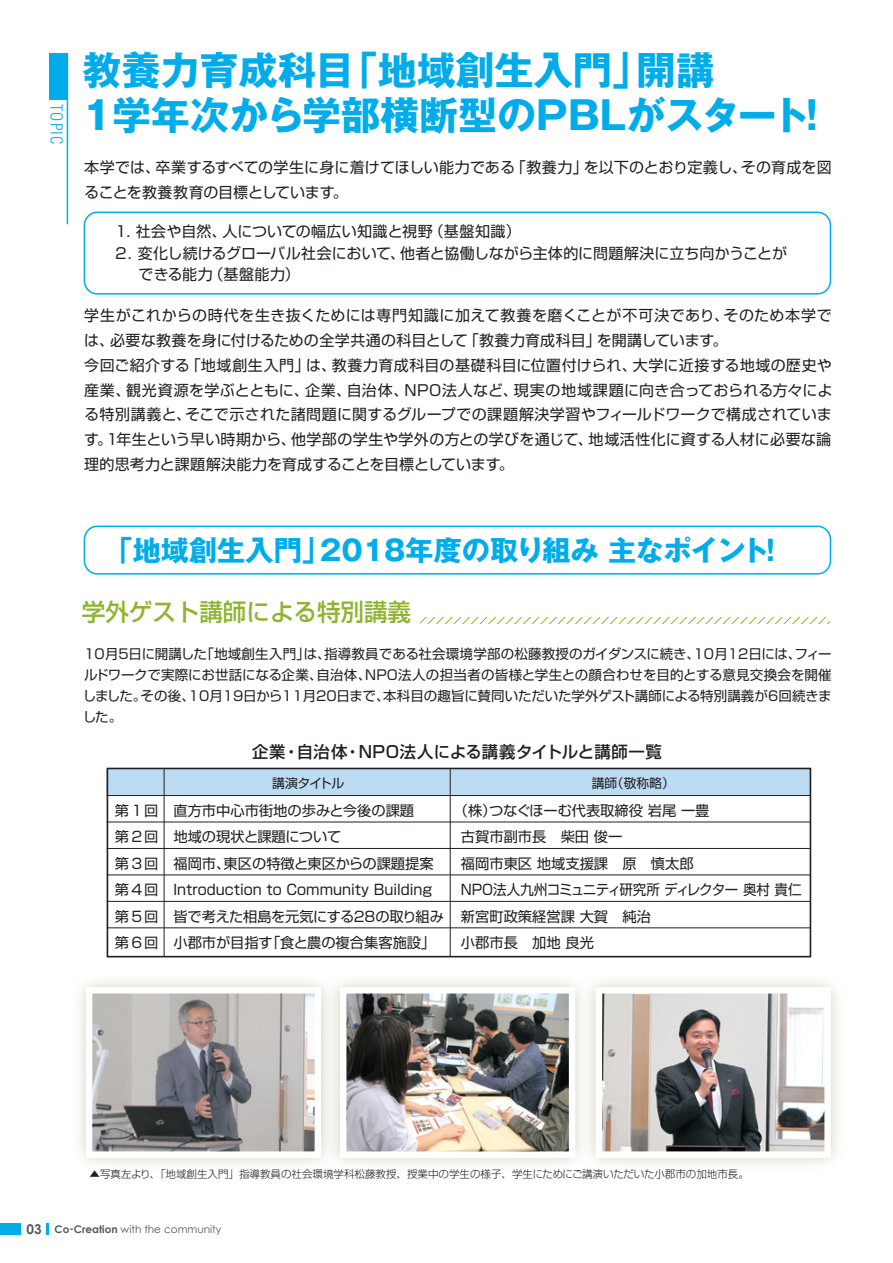
<style>
.page{position:relative;width:893px;height:1263px;background:#fff}
.page>*{position:absolute;margin:0;border:0;box-sizing:border-box;transform-origin:0 0}
.t1{font:700 39px/45px "Gothic MB101 Pro";color:#00acea}
.t2{font:700 28.2px "Gothic MB101 Pro";color:#00acea}
.t3{font:500 24px "Shin Go Pro";color:#8fb431}
.t4{font:300 condensed 16.5px "Univers";letter-spacing:.07em;color:#00acea}
.t5{font:500 16.35px "Shin Go Pro";letter-spacing:.025em;color:#231f20}
.t6{font:15px/24.8px "Shin Go Pro";letter-spacing:.01em;color:#231f20}
.t7{font:14.25px/26.4px "Shin Go Pro";color:#231f20}
.t8{font:13.5px/21px "Shin Go Pro";letter-spacing:-.01em;color:#231f20;text-align:justify}
.t9{font:12.9px "Shin Go Pro";letter-spacing:-.015em;color:#231f20}
.t10{font:300 10.5px "Shin Go Pro";color:#231f20}
.t11{font:10.5px "Century Gothic";color:#57585a}
.s1{font-weight:700;font-size:13.5px}
.s2{font-weight:700}
</style>
<div class="page">
<img style="left:287px;top:934px;width:340px;height:235px">
<div style="left:107px;top:768px;width:703px;height:27px;background:#bcdcf3"></div>
<div style="left:0;top:1223px;width:20px;height:11px;background:#00acea"></div>
<svg style="left:46px;top:1223px;width:3px;height:11px"></svg>
<div style="left:49px;top:53px;width:19px;height:47px;background:#00acea"></div>
<hr style="left:67px;top:54px;width:1px;height:170px;background:#00acea">
<img style="left:93px;top:994px;width:221px;height:157px">
<div style="left:86px;top:987px;width:235px;height:171px;border:6px solid #fff"></div>
<img style="left:347px;top:994px;width:221px;height:157px">
<div style="left:340px;top:987px;width:235px;height:171px;border:6px solid #fff"></div>
<img style="left:603px;top:994px;width:221px;height:157px">
<div style="left:596px;top:987px;width:235px;height:171px;border:6px solid #fff"></div>
<div style="left:84px;top:212px;width:747px;height:83px;border:2px solid #00aeef;border-radius:13px"></div>
<div style="left:84px;top:525px;width:747px;height:50px;border:2px solid #00aeef;border-radius:13px"></div>
<div style="left:107px;top:768px;width:704px;height:189px;border:2px solid #231f20"></div>
<hr style="left:107px;top:795px;width:703px;height:1px;background:#231f20">
<hr style="left:107px;top:822px;width:703px;height:1px;background:#231f20">
<hr style="left:107px;top:848px;width:703px;height:1px;background:#231f20">
<hr style="left:107px;top:875px;width:703px;height:1px;background:#231f20">
<hr style="left:107px;top:901px;width:703px;height:1px;background:#231f20">
<hr style="left:107px;top:927px;width:703px;height:1px;background:#231f20">
<hr style="left:164px;top:769px;width:1px;height:188px;background:#231f20">
<hr style="left:450px;top:769px;width:1px;height:188px;background:#231f20">
<svg style="left:420px;top:618px;width:409px;height:6px"></svg>
<p class="t4" style="left:66px;top:104px;width:42px;rotate:90deg">TOPIC</p>
<h1 class="t1" style="left:83px;top:43px;width:750px">教養力育成科目「地域創生入門」開講<br>1学年次から学部横断型のPBLがスタート！</h1>
<p class="t6" style="left:84px;top:153px;width:749px">本学では、卒業するすべての学生に身に着けてほしい能力である「教養力」を以下のとおり定義し、その育成を図ることを教養教育の目標としています。</p>
<p class="t6" style="left:114px;top:218px;width:675px;line-height:21.9px">１．社会や自然、人についての幅広い知識と視野（基盤知識）<br>２．変化し続けるグローバル社会において、他者と協働しながら主体的に問題解決に立ち向かうことが　 できる能力（基盤能力）</p>
<p class="t6" style="left:84px;top:302px;width:750px">学生がこれからの時代を生き抜くためには専門知識に加えて教養を磨くことが不可決であり、そのため本学では、必要な教養を身に付けるための全学共通の科目として「教養力育成科目」を開講しています。<br>今回ご紹介する「地域創生入門」は、教養力育成科目の基礎科目に位置付けられ、大学に近接する地域の歴史や産業、観光資源を学ぶとともに、企業、自治体、NPO法人など、現実の地域課題に向き合っておられる方々による特別講義と、そこで示された諸問題に関するグループでの課題解決学習やフィールドワークで構成されています。1年生という早い時期から、他学部の学生や学外の方との学びを通じて、地域活性化に資する人材に必要な論理的思考力と課題解決能力を育成することを目標としています。</p>
<h2 class="t2" style="left:104px;top:527px;width:682px">「地域創生入門」2018年度の取り組み 主なポイント！</h2>
<h3 class="t3" style="left:82px;top:592px;width:331px">学外ゲスト講師による特別講義</h3>
<p class="t8" style="left:83px;top:641px;width:750px">10月5日に開講した「地域創生入門」は、指導教員である社会環境学部の松藤教授のガイダンスに続き、10月12日には、フィールドワークで実際にお世話になる企業、自治体、NPO法人の担当者の皆様と学生との顔合わせを目的とする意見交換会を開催しました。その後、10月19日から11月20日まで、本科目の趣旨に賛同いただいた学外ゲスト講師による特別講義が6回続きました。</p>
<p class="t5" style="left:252px;top:738px;width:411px">企業・自治体・NPO法人による講義タイトルと講師一覧</p>
<p class="t9" style="left:272px;top:772px;width:74px">講演タイトル</p>
<p class="t9" style="left:592px;top:772px;width:85px">講師（敬称略）</p>
<p class="t7" style="left:115px;top:795px;width:45px;text-align:justify">第1回第2回第3回第4回第5回第6回</p>
<p class="t7" style="left:173px;top:795px;width:272px">直方市中心市街地の歩みと今後の課題<br>地域の現状と課題について<br>福岡市、東区の特徴と東区からの課題提案<br>Introduction to Community Building皆で考えた相島を元気にする28の取り組み小郡市が目指す「食と農の複合集客施設」</p>
<p class="t7" style="left:461px;top:795px;width:342px;text-indent:-7px">（株）つなぐほーむ代表取締役 岩尾 一豊<br>古賀市副市長　柴田 俊一<br>福岡市東区 地域支援課　原　慎太郎<br>NPO法人九州コミュニティ研究所 ディレクター 奥村 貴仁新宮町政策経営課 大賀　純治<br>小郡市長　加地 良光</p>
<p class="t10" style="left:90px;top:1166px;width:661px">▲写真左より、「地域創生入門」指導教員の社会環境学科松藤教授、授業中の学生の様子、学生にためにご講演いただいた小郡市の加地市長。</p>
<p class="t11" style="left:26px;top:1223px;width:197px"><span class="s1">03</span> <span class="s2">Co-Creation</span> with the community</p>
</div>
